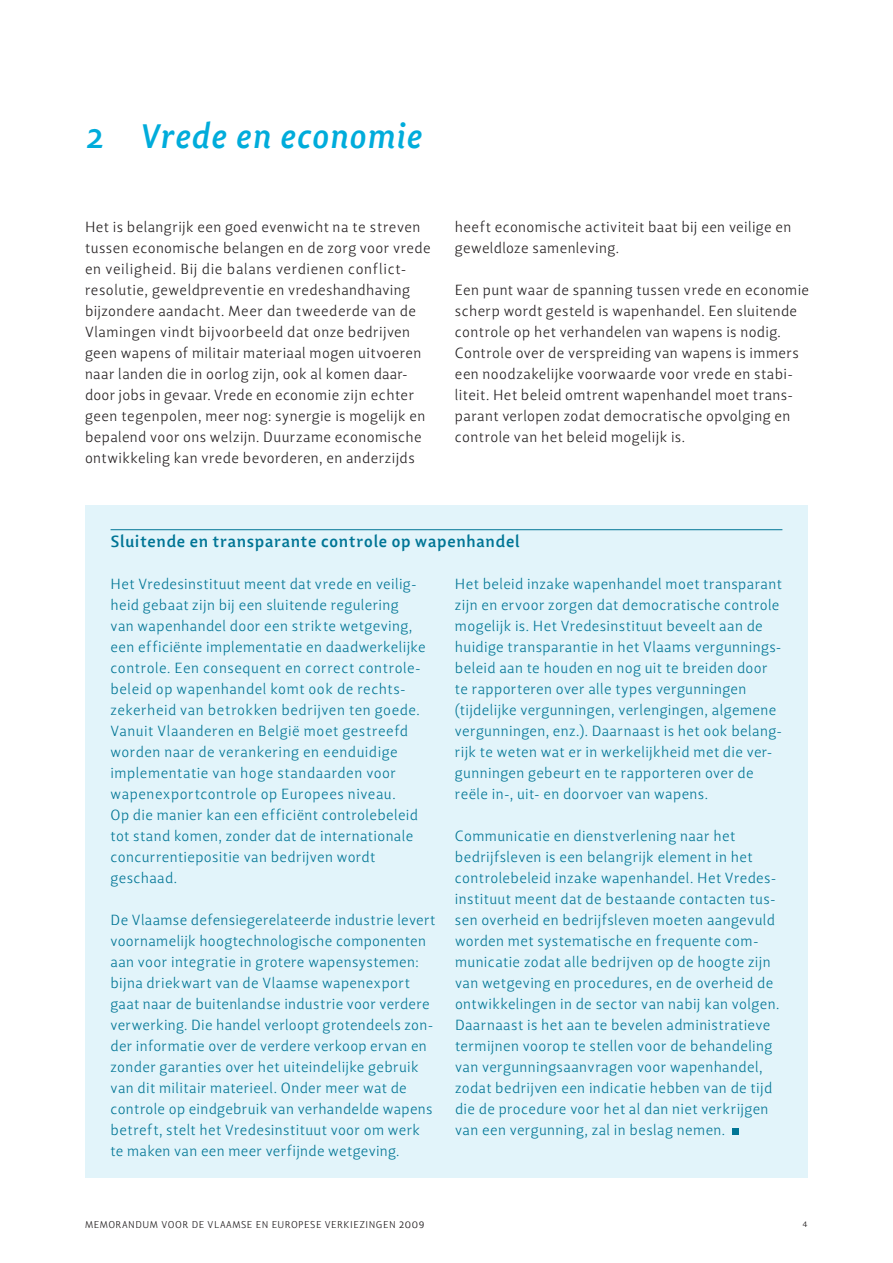
<style>
.page{position:relative;width:893px;height:1263px;background:#fff}
.page>*{position:absolute;margin:0;border:0;box-sizing:border-box;transform-origin:0 0}
.t1{font:italic 700 34.5px "Lisboa OSF";letter-spacing:.01em;color:#00acdb}
.t2{font:700 16.5px "Lisboa OSF";letter-spacing:.02em;color:#007595}
.t3{font:300 15px/21px "Lisboa OSF";letter-spacing:.025em;color:#007595}
.t4{font:300 15px/21px "Lisboa OSF";letter-spacing:.03em;color:#231f20}
.t5{font:300 10.2px "Lisboa SC";letter-spacing:.05em;color:#231f20}
.s1{font-size:12px}
</style>
<div class="page">
<div style="left:85px;top:505px;width:723px;height:672px;background:#e2f4fa"></div>
<hr style="left:111px;top:529px;width:671px;height:1px;background:#007595">
<svg style="left:733px;top:1129px;width:6px;height:6px"></svg>
<h1 class="t1" style="left:85px;top:115px;width:339px">2 Vrede en economie</h1>
<p class="t4" style="left:85px;top:216px;width:347px">Het is belangrijk een goed evenwicht na te streven tussen economische belangen en de zorg voor vrede en veiligheid. Bij die balans verdienen conflict&shy;resolutie, geweldpreventie en vredeshandhaving bijzondere aandacht. Meer dan tweederde van de Vlamingen vindt bijvoorbeeld dat onze bedrijven geen wapens of militair materiaal mogen uitvoeren naar landen die in oorlog zijn, ook al komen daar&shy;door jobs in gevaar. Vrede en economie zijn echter geen tegenpolen, meer nog: synergie is mogelijk en bepalend voor ons welzijn. Duurzame economische ontwikkeling kan vrede bevorderen, en anderzijds</p>
<p class="t4" style="left:455px;top:216px;width:338px">heeft economische activiteit baat bij een veilige en geweldloze samenleving.</p>
<p class="t4" style="left:455px;top:279px;width:356px">Een punt waar de spanning tussen vrede en economie scherp wordt gesteld is wapenhandel. Een sluitende controle op het verhandelen van wapens is nodig.<br>Controle over de verspreiding van wapens is immers een noodzakelijke voorwaarde voor vrede en stabi&shy;liteit. Het beleid omtrent wapenhandel moet trans&shy;parant verlopen zodat democratische opvolging en controle van het beleid mogelijk is.</p>
<p class="t2" style="left:111px;top:531px;width:411px">Sluitende en transparante controle op wapenhandel</p>
<p class="t3" style="left:111px;top:573px;width:317px">Het Vredesinstituut meent dat vrede en veilig&shy;heid gebaat zijn bij een sluitende regulering<br>van wapenhandel door een strikte wetgeving, een efficiënte implementatie en daadwerkelijke controle. Een consequent en correct controle&shy;beleid op wapenhandel komt ook de rechts&shy;zekerheid van betrokken bedrijven ten goede.<br>Vanuit Vlaanderen en België moet gestreefd worden naar de verankering en eenduidige implementatie van hoge standaarden voor wapenexportcontrole op Europees niveau.<br>Op die manier kan een efficiënt controlebeleid tot stand komen, zonder dat de internationale concurrentiepositie van bedrijven wordt geschaad.</p>
<p class="t3" style="left:111px;top:909px;width:326px">De Vlaamse defensiegerelateerde industrie levert voornamelijk hoogtechnologische componenten aan voor integratie in grotere wapensystemen: bijna driekwart van de Vlaamse wapenexport gaat naar de buitenlandse industrie voor verdere verwerking. Die handel verloopt grotendeels zon&shy;der informatie over de verdere verkoop ervan en zonder garanties over het uiteindelijke gebruik van dit militair materieel. Onder meer wat de controle op eindgebruik van verhandelde wapens betreft, stelt het Vredesinstituut voor om werk te maken van een meer verfijnde wetgeving.</p>
<p class="t3" style="left:455px;top:573px;width:329px">Het beleid inzake wapenhandel moet transparant zijn en ervoor zorgen dat democratische controle mogelijk is. Het Vredesinstituut beveelt aan de huidige transparantie in het Vlaams vergunnings&shy;beleid aan te houden en nog uit te breiden door te rapporteren over alle types vergunningen (tijdelijke vergunningen, verlengingen, algemene vergunningen, enz.). Daarnaast is het ook belang&shy;rijk te weten wat er in werkelijkheid met die ver&shy;gunningen gebeurt en te rapporteren over de reële in-, uit- en doorvoer van wapens.</p>
<p class="t3" style="left:455px;top:825px;width:326px">Communicatie en dienstverlening naar het bedrijfsleven is een belangrijk element in het controlebeleid inzake wapenhandel. Het Vredes&shy;instituut meent dat de bestaande contacten tus&shy;sen overheid en bedrijfsleven moeten aangevuld worden met systematische en frequente com&shy;municatie zodat alle bedrijven op de hoogte zijn van wetgeving en procedures, en de overheid de ontwikkelingen in de sector van nabij kan volgen.<br>Daarnaast is het aan te bevelen administratieve termijnen voorop te stellen voor de behandeling van vergunningsaanvragen voor wapenhandel, zodat bedrijven een indicatie hebben van de tijd die de procedure voor het al dan niet verkrijgen van een vergunning, zal in beslag nemen.</p>
<p class="t5" style="left:85px;top:1219px;width:341px">MEMORANDUM VOOR DE VLAAMSE EN EUROPESE VERKIEZINGEN <span class="s1">2009</span></p>
<p class="t5" style="left:803px;top:1217px;width:7px">4</p>
</div>
